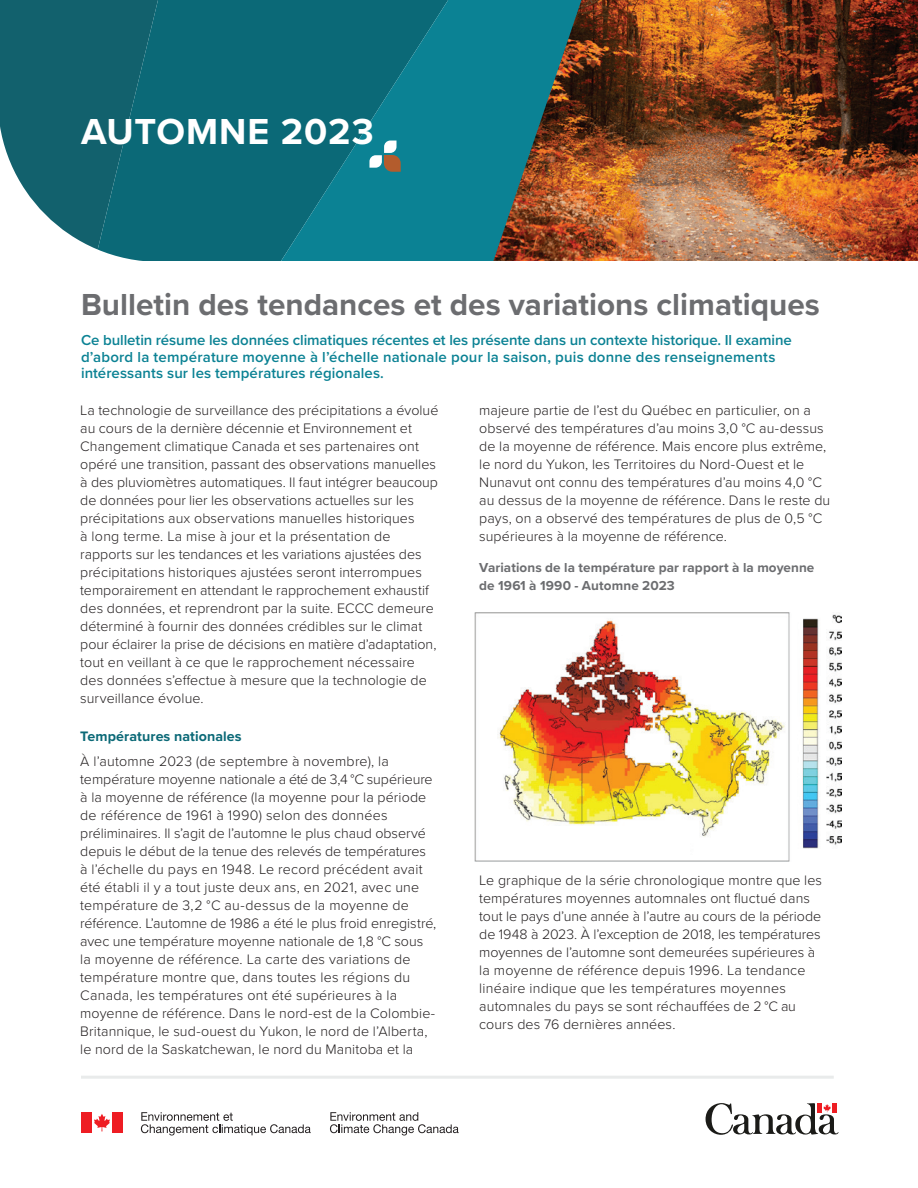
<style>
.page{position:relative;width:918px;height:1188px;background:#fff}
.page>*{position:absolute;margin:0;border:0;box-sizing:border-box;transform-origin:0 0}
.t1{font:700 37.5px "Proxima Nova";letter-spacing:.025em;color:#fff}
.t2{font:700 31.5px "Proxima Nova";color:#6c6d70}
.t3{font:600 15px/16.5px "Proxima Nova";letter-spacing:.005em;color:#0b8294}
.t4{font:300 14.25px/18px "Proxima Nova";letter-spacing:.005em;color:#231f20}
.t5{font:700 14.25px "Proxima Nova";letter-spacing:.005em;color:#0b6977}
.t6{font:700 13.5px/18px "Proxima Nova";letter-spacing:.01em;color:#6c6d70}
</style>
<div class="page">
<img style="left:715px;top:0;width:203px;height:261px">
<svg style="left:0;top:0;width:84px;height:243px;fill:#12616d"></svg>
<svg style="left:84px;top:0;width:169px;height:261px;fill:#0b6977"></svg>
<img style="left:253px;top:0;width:462px;height:261px">
<svg style="left:705px;top:1103px;width:134px;height:32px"></svg>
<hr style="left:81px;top:1076px;width:753px;height:3px;background:#e9ebeb">
<svg style="left:94px;top:1114px;width:16px;height:17px"></svg>
<div style="left:81px;top:1112px;width:10px;height:21px;background:#ee1d23"></div>
<div style="left:112px;top:1112px;width:11px;height:21px;background:#ee1d23"></div>
<svg style="left:141px;top:1112px;width:170px;height:24px"></svg>
<svg style="left:330px;top:1112px;width:129px;height:24px"></svg>
<svg style="left:369px;top:141px;width:32px;height:31px"></svg>
<img style="left:475px;top:613px;width:366px;height:249px">
<div style="left:479px;top:827px;width:211px;height:29px;background:#fff"></div>
<h1 class="t1" style="left:81px;top:104px;width:294px">AUTOMNE 2023</h1>
<h2 class="t2" style="left:81px;top:281px;width:740px">Bulletin des tendances et des variations climatiques</h2>
<p class="t3" style="left:81px;top:332px;width:712px">Ce bulletin résume les données climatiques récentes et les présente dans un contexte historique. Il examine d’abord la température moyenne à l’échelle nationale pour la saison, puis donne des renseignements intéressants sur les températures régionales.</p>
<p class="t4" style="left:80px;top:400px;width:360px">La technologie de surveillance des précipitations a évolué au cours de la dernière décennie et Environnement et Changement climatique Canada et ses partenaires ont opéré une transition, passant des observations manuelles à des pluviomètres automatiques. Il faut intégrer beaucoup de données pour lier les observations actuelles sur les précipitations aux observations manuelles historiques<br>à long terme. La mise à jour et la présentation de rapports sur les tendances et les variations ajustées des précipitations historiques ajustées seront interrompues temporairement en attendant le rapprochement exhaustif des données, et reprendront par la suite. ECCC demeure déterminé à fournir des données crédibles sur le climat pour éclairer la prise de décisions en matière d’adaptation, tout en veillant à ce que le rapprochement nécessaire des données s’effectue à mesure que la technologie de surveillance évolue.</p>
<p class="t5" style="left:80px;top:726px;width:163px">Températures nationales</p>
<p class="t4" style="left:80px;top:751px;width:358px">À l’automne 2023 (de septembre à novembre), la température moyenne nationale a été de 3,4 °C supérieure à la moyenne de référence (la moyenne pour la période de référence de 1961 à 1990) selon des données préliminaires. Il s’agit de l’automne le plus chaud observé depuis le début de la tenue des relevés de températures à l’échelle du pays en 1948. Le record précédent avait été établi il y a tout juste deux ans, en 2021, avec une température de 3,2 °C au-dessus de la moyenne de référence. L’automne de 1986 a été le plus froid enregistré, avec une température moyenne nationale de 1,8 °C sous la moyenne de référence. La carte des variations de température montre que, dans toutes les régions du Canada, les températures ont été supérieures à la moyenne de référence. Dans le nord-est de la Colombie-Britannique, le sud-ouest du Yukon, le nord de l’Alberta, le nord de la Saskatchewan, le nord du Manitoba et la</p>
<p class="t4" style="left:479px;top:400px;width:353px">majeure partie de l’est du Québec en particulier, on a observé des températures d’au moins 3,0 °C au-dessus de la moyenne de référence. Mais encore plus extrême, le nord du Yukon, les Territoires du Nord-Ouest et le Nunavut ont connu des températures d’au moins 4,0 °C au dessus de la moyenne de référence. Dans le reste du pays, on a observé des températures de plus de 0,5 °C supérieures à la moyenne de référence.</p>
<p class="t6" style="left:479px;top:559px;width:337px">Variations de la température par rapport à la moyenne de 1961 à 1990 - Automne 2023</p>
<p class="t4" style="left:479px;top:871px;width:344px">Le graphique de la série chronologique montre que les températures moyennes automnales ont fluctué dans tout le pays d’une année à l’autre au cours de la période de 1948 à 2023. À l’exception de 2018, les températures moyennes de l’automne sont demeurées supérieures à la moyenne de référence depuis 1996. La tendance linéaire indique que les températures moyennes automnales du pays se sont réchauffées de 2 °C au cours des 76 dernières années.</p>
</div>
